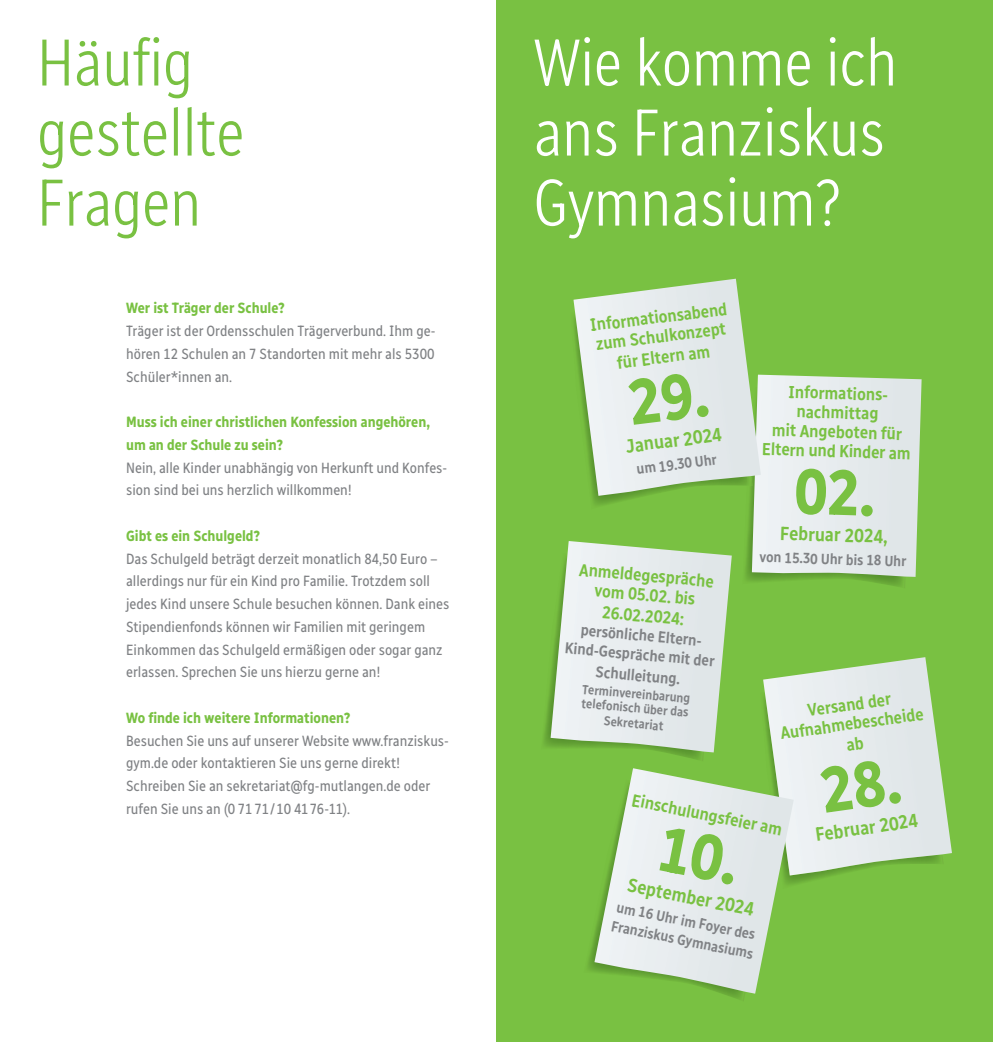
<style>
.page{position:relative;width:993px;height:1042px;background:#fff}
.page>*{position:absolute;margin:0;border:0;box-sizing:border-box;transform-origin:0 0}
.t1{font:300 66.5px/70px "Radio Canada Condensed";color:#fff}
.t2{font:300 66.5px/70px "Radio Canada Condensed";color:#79c142}
.t3{font:600 19.25px "Radio Canada Condensed";color:#79c142}
.t4{font:600 17.5px/19.2px "Radio Canada Condensed";color:#79c142;text-align:center}
.t5{font:600 15.75px/19.2px "Radio Canada Condensed";color:#808285;text-align:center}
.t6{font:14.88px/22.8px "Radio Canada Condensed";color:#808285}
.t7{font:700 14.88px/22.8px "Radio Canada Condensed";color:#79c142}
.t8{font:600 14.88px/19.2px "Radio Canada Condensed";color:#808285}
.t9{font:600 13.12px/14px "Radio Canada Condensed";color:#808285}
</style>
<div class="page">
<div style="left:496px;top:0;width:496px;height:1042px;background:#79c142"></div>
<img style="left:543px;top:688px;width:7px;height:59px">
<img style="left:587px;top:937px;width:7px;height:35px">
<svg style="left:594px;top:885px;width:183px;height:108px"></svg>
<svg style="left:550px;top:279px;width:401px;height:606px"></svg>
<h1 class="t2" style="left:37px;top:22px;width:209px">Häufig gestellte<br>Fragen</h1>
<p class="t7" style="left:126px;top:295px;width:160px">Wer ist Träger der Schule?</p>
<p class="t6" style="left:126px;top:318px;width:311px;text-align:justify">Träger ist der Ordensschulen Trägerverbund. Ihm ge&shy;hören 12 Schulen an 7 Standorten mit mehr als 5300<br>Schüler*innen an.</p>
<p class="t7" style="left:126px;top:409px;width:305px">Muss ich einer christlichen Konfession angehören, um an der Schule zu sein?</p>
<p class="t6" style="left:126px;top:455px;width:322px">Nein, alle Kinder unabhängig von Herkunft und Konfes&shy;sion sind bei uns herzlich willkommen!</p>
<p class="t7" style="left:126px;top:523px;width:135px">Gibt es ein Schulgeld?</p>
<p class="t6" style="left:126px;top:546px;width:325px">Das Schulgeld beträgt derzeit monatlich 84,50 Euro – allerdings nur für ein Kind pro Familie. Trotzdem soll jedes Kind unsere Schule besuchen können. Dank eines Stipendienfonds können wir Familien mit geringem Einkommen das Schulgeld ermäßigen oder sogar ganz erlassen. Sprechen Sie uns hierzu gerne an!</p>
<p class="t7" style="left:126px;top:705px;width:226px">Wo finde ich weitere Informationen?</p>
<p class="t6" style="left:126px;top:728px;width:324px">Besuchen Sie uns auf unserer Website www.franziskus&shy;gym.de oder kontaktieren Sie uns gerne direkt!<br>Schreiben Sie an sekretariat@fg-mutlangen.de oder rufen Sie uns an (0 71 71 / 10 41 76-11).</p>
<h1 class="t1" style="left:533px;top:22px;width:365px">Wie komme ich ans Franziskus<br>Gymnasium?</h1>
<p class="t4" style="left:588px;top:314px;width:139px;text-align:left;rotate:-7deg">Informationsabend zum Schulkonzept</p>
<p class="t4" style="left:615px;top:351px;width:95px;rotate:-7deg">für Eltern am</p>
<p class="t3" style="left:623px;top:431px;width:98px;rotate:-7deg">Januar 2024</p>
<p class="t8" style="left:635px;top:458px;width:82px;rotate:-7deg">um 19.30 Uhr</p>
<p class="t4" style="left:580px;top:558px;width:136px;rotate:5deg">Anmeldegespräche vom 05.02. bis</p>
<p class="t4" style="left:603px;top:601px;width:84px;rotate:5deg">26.02.2024:</p>
<p class="t5" style="left:567px;top:618px;width:152px;rotate:5deg">persönliche Eltern-<br>Kind-Gespräche mit der</p>
<p class="t5" style="left:596px;top:661px;width:86px;rotate:5deg">Schulleitung.</p>
<p class="t9" style="left:583px;top:681px;width:110px;rotate:5deg">Terminvereinbarung telefonisch über das</p>
<p class="t9" style="left:604px;top:712px;width:61px;rotate:5deg">Sekretariat</p>
<p class="t4" style="left:764px;top:379px;width:150px;rotate:2deg">Informations&shy;nachmittag<br>mit Angeboten für<br>Eltern und Kinder am</p>
<p class="t3" style="left:780px;top:517px;width:109px;rotate:2deg">Februar 2024,</p>
<p class="t8" style="left:760px;top:546px;width:148px;rotate:2deg">von 15.30 Uhr bis 18 Uhr</p>
<p class="t4" style="left:776px;top:703px;width:146px;rotate:-8deg">Versand der<br>Aufnahme bescheide</p>
<p class="t4" style="left:634px;top:789px;width:154px;rotate:11deg">Einschulungsfeier am</p>
<p class="t3" style="left:630px;top:869px;width:130px;rotate:11deg">September 2024</p>
<p class="t8" style="left:616px;top:896px;width:146px;rotate:11deg">um 16 Uhr im Foyer des<br>Franziskus Gymnasiums</p>
<p class="t3" style="left:813px;top:819px;width:105px;rotate:-8deg">Februar 2024</p>
</div>
